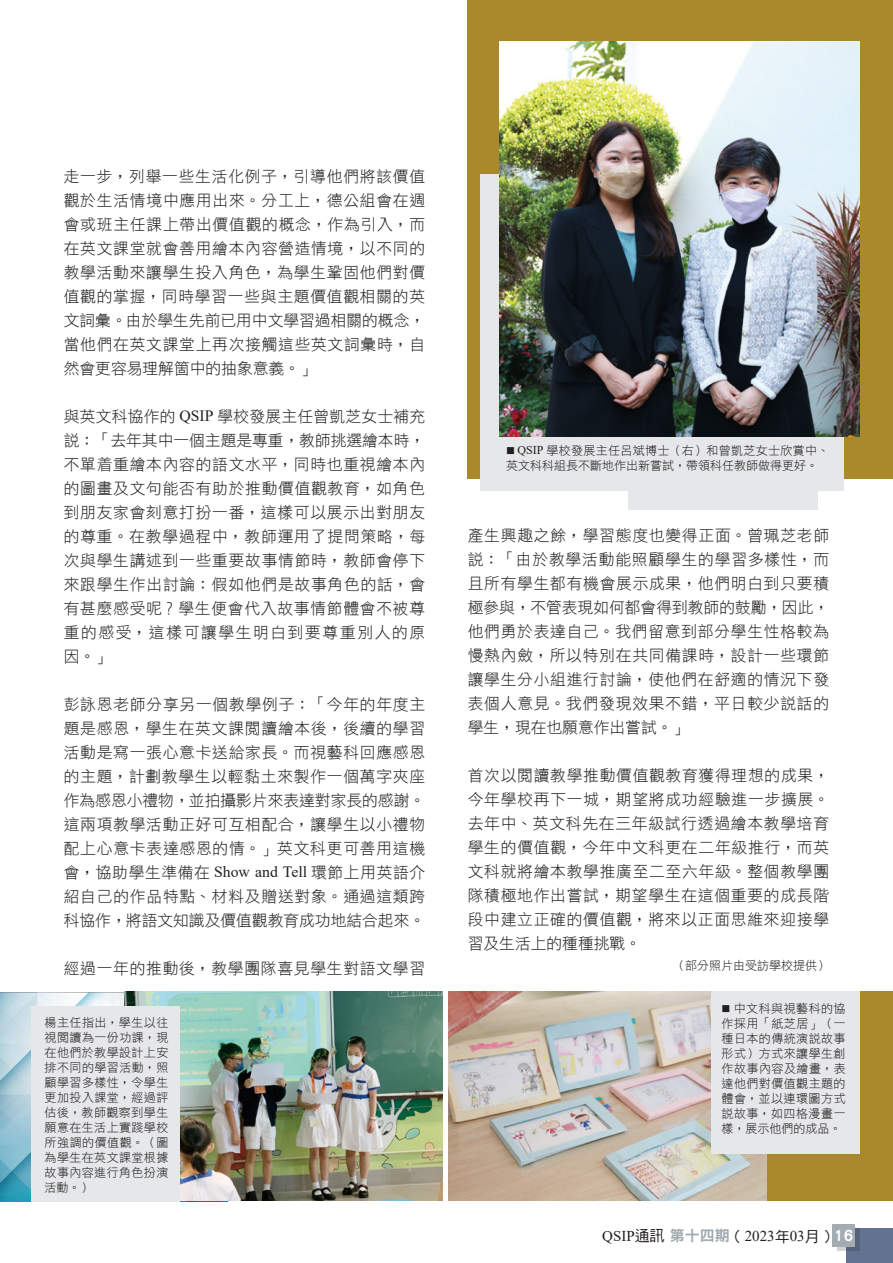
<style>
.page{position:relative;width:893px;height:1263px;background:#fff}
.page>*{position:absolute;margin:0;border:0;box-sizing:border-box;transform-origin:0 0}
.Newsletter_內文{font:15.75px/24px "DF Hei Lt HK BF";letter-spacing:.045em;color:#231f20;text-align:justify}
.t1{font:15px "Times New Roman";color:#231f20}
.Newsletter_Caption{font:12px/15px "DF Hei Lt HK BF";letter-spacing:.035em;color:#231f20;text-align:justify}
.Newsletter_Caption-2{font:12px/15px "DF Hei Lt HK BF";color:#231f20}
.s1{font-family:"Times New Roman"}
.s2{font-family:"DF Hei Md HKSCS U"}
.s3{font-family:"DFN Hei XB HKP BF";color:#a2acb1}
.s4{font-family:"DFN Hei XB HKP BF";color:#fff}
</style>
<div class="page">
<div style="left:468px;top:0;width:425px;height:478px;background:#aa892c"></div>
<div style="left:480px;top:175px;width:364px;height:316px;background:#e6e7e9"></div>
<div style="left:628px;top:456px;width:190px;height:54px;background:#e6e7e9"></div>
<div style="left:700px;top:992px;width:193px;height:209px;background:#aa892c"></div>
<div style="left:846px;top:1228px;width:47px;height:35px;background:#627392"></div>
<div style="left:837px;top:1228px;width:22px;height:23px;background:#231f20;opacity:.2"></div>
<div style="left:832px;top:1224px;width:23px;height:22px;background:#a2acb1"></div>
<img style="left:0;top:993px;width:125px;height:208px">
<img style="left:499px;top:42px;width:360px;height:394px">
<img style="left:125px;top:991px;width:318px;height:210px">
<img style="left:448px;top:991px;width:318px;height:210px">
<div style="left:711px;top:992px;width:148px;height:162px;background:#e6e7e9"></div>
<div style="left:31px;top:1006px;width:148px;height:196px;background:#e6e7e9"></div>
<p class="Newsletter_內文" style="left:64px;top:164px;width:363px">走一步，列舉一些生活化例子，引導他們將該價值觀於生活情境中應用出來。分工上，德公組會在週會或班主任課上帶出價值觀的概念，作為引入，而在英文課堂就會善用繪本內容營造情境，以不同的教學活動來讓學生投入角色，為學生鞏固他們對價值觀的掌握，同時學習一些與主題價值觀相關的英文詞彙。由於學生先前已用中文學習過相關的概念，當他們在英文課堂上再次接觸這些英文詞彙時，自然會更容易理解箇中的抽象意義。」</p>
<p class="Newsletter_內文" style="left:64px;top:404px;width:363px">與英文科協作的 <span class="s1">QSIP</span> 學校發展主任曾凱芝女士補充說：「去年其中一個主題是專重，教師挑選繪本時，不單着重繪本內容的語文水平，同時也重視繪本內的圖畫及文句能否有助於推動價值觀教育，如角色到朋友家會刻意打扮一番，這樣可以展示出對朋友的尊重。在教學過程中，教師運用了提問策略，每次與學生講述到一些重要故事情節時，教師會停下來跟學生作出討論：假如他們是故事角色的話，會有甚麼感受呢？學生便會代入故事情節體會不被尊重的感受，這樣可讓學生明白到要尊重別人的原因。」</p>
<p class="Newsletter_內文" style="left:64px;top:692px;width:363px">彭詠恩老師分享另一個教學例子：「今年的年度主題是感恩，學生在英文課閱讀繪本後，後續的學習活動是寫一張心意卡送給家長。而視藝科回應感恩的主題，計劃教學生以輕黏土來製作一個萬字夾座作為感恩小禮物，並拍攝影片來表達對家長的感謝。這兩項教學活動正好可互相配合，讓學生以小禮物配上心意卡表達感恩的情。」英文科更可善用這機會，協助學生準備在 <span class="s1">Show and Tell</span> 環節上用英語介紹自己的作品特點、材料及贈送對象。通過這類跨科協作，將語文知識及價值觀教育成功地結合起來。</p>
<p class="Newsletter_內文" style="left:64px;top:956px;width:363px">經過一年的推動後，教學團隊喜見學生對語文學習</p>
<p class="Newsletter_Caption" style="left:45px;top:1015px;width:125px">楊主任指出，學生以往視閱讀為一份功課，現在他們於教學設計上安排不同的學習活動，照顧學習多樣性，令學生更加投入課堂，經過評估後，教師觀察到學生願意在生活上實踐學校所強調的價值觀。（圖為學生在英文課堂根據故事內容進行角色扮演活動。）</p>
<p class="Newsletter_Caption-2" style="left:506px;top:443px;width:325px">■ <span class="s1">QSIP</span> 學校發展主任呂斌博士（右）和曾凱芝女士欣賞中、英文科科組長不斷地作出新嘗試，帶領科任教師做得更好。</p>
<p class="Newsletter_內文" style="left:468px;top:523px;width:363px">產生興趣之餘，學習態度也變得正面。曾珮芝老師說：「由於教學活動能照顧學生的學習多樣性，而且所有學生都有機會展示成果，他們明白到只要積極參與，不管表現如何都會得到教師的鼓勵，因此，他們勇於表達自己。我們留意到部分學生性格較為慢熱內斂，所以特別在共同備課時，設計一些環節讓學生分小組進行討論，使他們在舒適的情況下發表個人意見。我們發現效果不錯，平日較少說話的學生，現在也願意作出嘗試。」</p>
<p class="Newsletter_內文" style="left:468px;top:763px;width:363px">首次以閱讀教學推動價值觀教育獲得理想的成果，今年學校再下一城，期望將成功經驗進一步擴展。去年中、英文科先在三年級試行透過繪本教學培育學生的價值觀，今年中文科更在二年級推行，而英文科就將繪本教學推廣至二至六年級。整個教學團隊積極地作出嘗試，期望學生在這個重要的成長階段中建立正確的價值觀，將來以正面思維來迎接學習及生活上的種種挑戰。</p>
<p class="Newsletter_Caption-2" style="left:673px;top:958px;width:157px">（部分照片由受訪學校提供）</p>
<p class="Newsletter_Caption" style="left:722px;top:1001px;width:126px">■ 中文科與視藝科的協作採用「紙芝居」（一種日本的傳統演說故事形式）方式來讓學生創作故事內容及繪畫，表達他們對價值觀主題的體會，並以連環圖方式說故事，如四格漫畫一樣，展示他們的成品。</p>
<p class="t1" style="left:602px;top:1226px;width:253px">QSIP<span class="s2">通訊</span> <span class="s3">第十四期</span><span class="s2">（</span>2023<span class="s2">年</span>03<span class="s2">月）</span><span class="s4">16</span></p>
</div>
